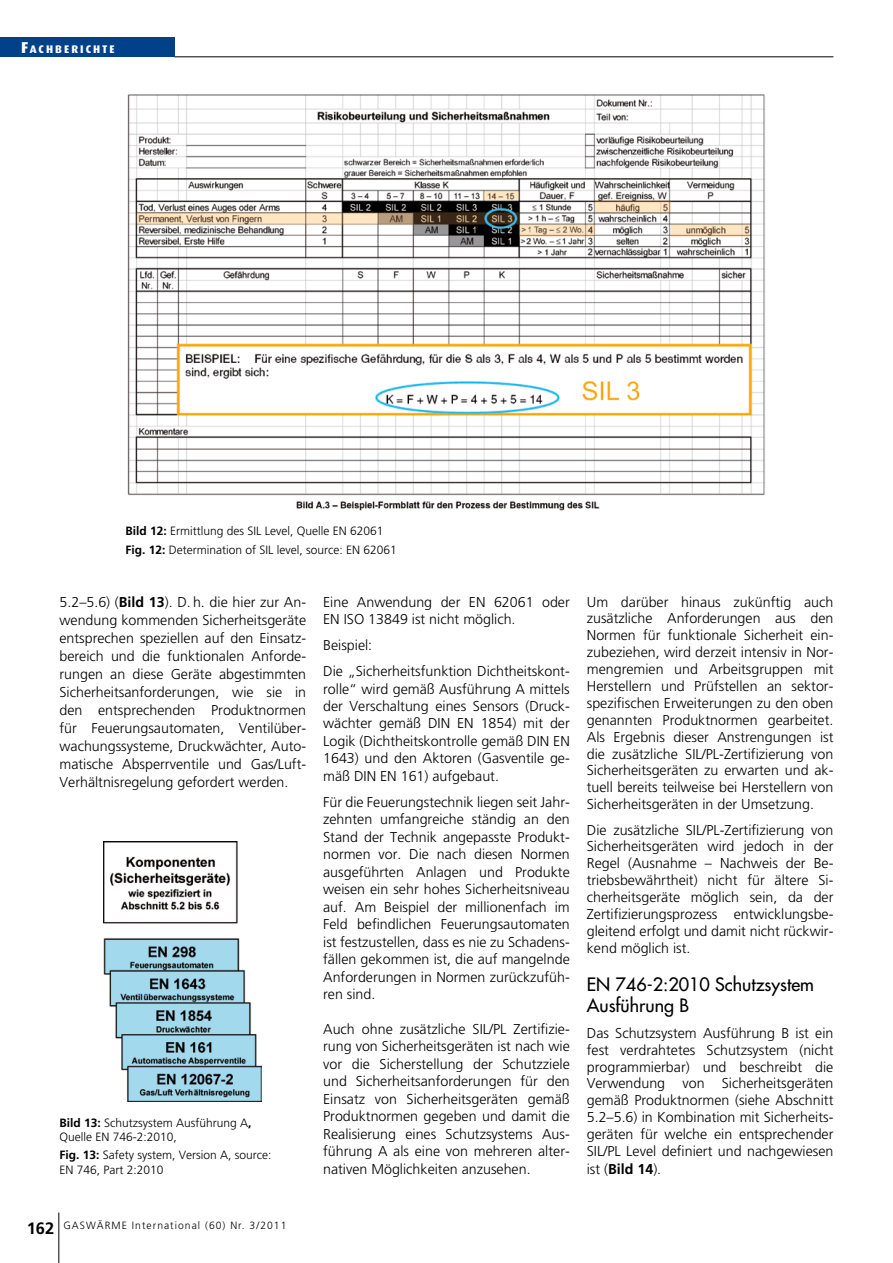
<style>
.page{position:relative;width:893px;height:1263px;background:#fff}
.page>*{position:absolute;margin:0;border:0;box-sizing:border-box;transform-origin:0 0}
.t1{font:18px/21.1px "Futura";color:#000}
.t2{font:300 14.25px/17px "Frutiger";color:#000;text-align:justify}
.t3{font:300 12px/14.2px "Frutiger";color:#000}
.t4{font:800 10.95px "Dax";letter-spacing:.18em;color:#fff}
.t5{font:300 10.5px "Frutiger";letter-spacing:.1em;color:#000}
.s1{font-size:15.75px}
.s2{font-weight:700}
.s3{font-weight:700;font-size:16.5px}
</style>
<div class="page">
<hr style="left:58px;top:1212px;width:1px;height:51px;background:#000">
<hr style="left:174px;top:57px;width:659px;height:1px;background:#000">
<div style="left:0;top:38px;width:174px;height:19px;background:#004189"></div>
<img style="left:128px;top:94px;width:637px;height:416px">
<img style="left:104px;top:842px;width:157px;height:259px">
<p class="t4" style="left:21px;top:43px;width:95px"><span class="s1">F</span>ACHBERICHTE</p>
<p class="t3" style="left:125px;top:522px;width:273px;line-height:18.5px"><span class="s2">Bild 12:</span> Ermittlung des SIL Level, Quelle EN 62061<br><span class="s2">Fig. 12:</span> Determination of SIL level, source: EN 62061</p>
<p class="t2" style="left:60px;top:593px;width:248px;line-height:18px">5.2–5.6) (<span class="s2">Bild 13</span>). D. h. die hier zur An&shy;wendung kommenden Sicherheitsgeräte entsprechen speziellen auf den Einsatz&shy;bereich und die funktionalen Anforde&shy;rungen an diese Geräte abgestimmten Sicherheitsanforderungen, wie sie in den entsprechenden Produktnormen für Feuerungsautomaten, Ventilüber&shy;wachungssysteme, Druckwächter, Auto&shy;matische Absperrventile und Gas/Luft-Verhältnisregelung gefordert werden.</p>
<p class="t3" style="left:60px;top:1115px;width:194px"><span class="s2">Bild 13:</span> Schutzsystem Ausführung A<span class="s2">,<br></span>Quelle EN 746-2:2010,</p>
<p class="t3" style="left:60px;top:1148px;width:214px"><span class="s2">Fig. 13:</span> Safety system, Version A, source:<br>EN 746, Part 2:2010</p>
<p class="t2" style="left:323px;top:593px;width:248px;line-height:17.5px">Eine Anwendung der EN 62061 oder<br>EN ISO 13849 ist nicht möglich.</p>
<p class="t2" style="left:323px;top:632px;width:248px;line-height:26px">Beispiel:<br>Die „Sicherheitsfunktion Dichtheitskont-</p>
<p class="t2" style="left:323px;top:680px;width:248px;line-height:17.5px">rolle“ wird gemäß Ausführung A mittels der Verschaltung eines Sensors (Druck&shy;wächter gemäß DIN EN 1854) mit der Logik (Dichtheitskontrolle gemäß DIN EN 1643) und den Aktoren (Gasventile ge&shy;mäß DIN EN 161) aufgebaut.</p>
<p class="t2" style="left:323px;top:793px;width:248px;line-height:17.5px">Für die Feuerungstechnik liegen seit Jahr&shy;zehnten umfangreiche ständig an den Stand der Technik angepasste Produkt&shy;normen vor. Die nach diesen Normen ausgeführten Anlagen und Produkte weisen ein sehr hohes Sicherheitsniveau auf. Am Beispiel der millionenfach im Feld befindlichen Feuerungsautomaten ist festzustellen, dass es nie zu Schadens&shy;fällen gekommen ist, die auf mangelnde Anforderungen in Normen zurückzufüh&shy;ren sind.</p>
<p class="t2" style="left:323px;top:1020px;width:248px;line-height:17.5px">Auch ohne zusätzliche SIL/PL Zertifizie&shy;rung von Sicherheitsgeräten ist nach wie vor die Sicherstellung der Schutzziele und Sicherheitsanforderungen für den Einsatz von Sicherheitsgeräten gemäß Produktnormen gegeben und damit die Realisierung eines Schutzsystems Aus&shy;führung A als eine von mehreren alter&shy;nativen Möglichkeiten anzusehen.</p>
<p class="t2" style="left:587px;top:593px;width:248px">Um darüber hinaus zukünftig auch zusätzliche Anforderungen aus den Normen für funktionale Sicherheit ein&shy;zubeziehen, wird derzeit intensiv in Nor&shy;mengremien und Arbeitsgruppen mit Herstellern und Prüfstellen an sektor&shy;spezifischen Erweiterungen zu den oben genannten Produktnormen gearbeitet.<br>Als Ergebnis dieser Anstrengungen ist die zusätzliche SIL/PL-Zertifizierung von Sicherheitsgeräten zu erwarten und ak&shy;tuell bereits teilweise bei Herstellern von Sicherheitsgeräten in der Umsetzung.</p>
<p class="t2" style="left:587px;top:821px;width:248px">Die zusätzliche SIL/PL-Zertifizierung von Sicherheitsgeräten wird jedoch in der Regel (Ausnahme – Nachweis der Be&shy;triebsbewährtheit) nicht für ältere Si&shy;cherheitsgeräte möglich sein, da der Zertifizierungsprozess entwicklungsbe&shy;gleitend erfolgt und damit nicht rückwir&shy;kend möglich ist.</p>
<p class="t1" style="left:587px;top:973px;width:229px">EN 746-2:2010 Schutzsystem<br>Ausführung B</p>
<p class="t2" style="left:587px;top:1024px;width:248px">Das Schutzsystem Ausführung B ist ein fest verdrahtetes Schutzsystem (nicht programmierbar) und beschreibt die Verwendung von Sicherheitsgeräten gemäß Produktnormen (siehe Abschnitt 5.2–5.6) in Kombination mit Sicherheits&shy;geräten für welche ein entsprechender SIL/PL Level definiert und nachgewiesen ist (<span class="s2">Bild 14</span>).</p>
<p class="t5" style="left:27px;top:1220px;width:261px"><span class="s3">162</span> GASWÄRME International (60) Nr. 3/2011</p>
</div>
